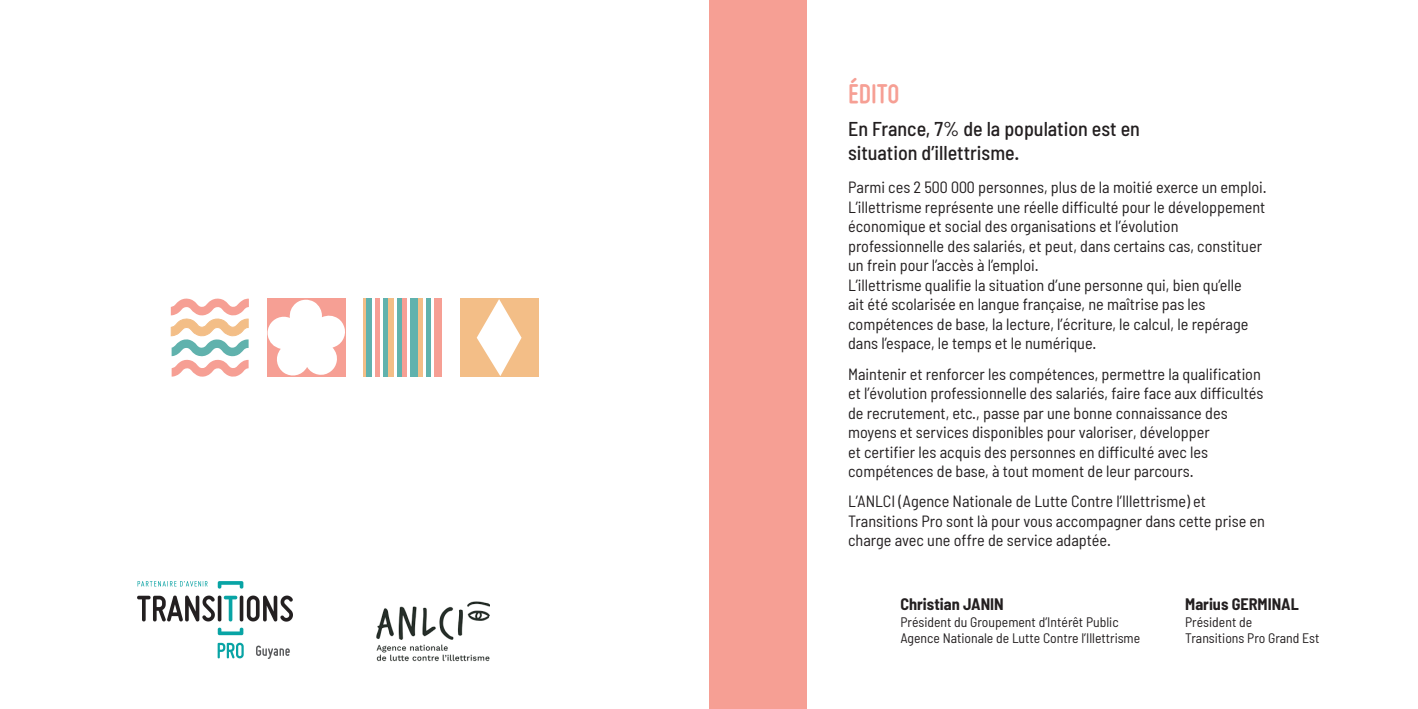
<style>
.page{position:relative;width:1418px;height:709px;background:#fff}
.page>*{position:absolute;margin:0;border:0;box-sizing:border-box;transform-origin:0 0}
.t1{font:700 28.75px "Miso";color:#f69f94}
.t2{font:500 semi-condensed 20px/24px "Barlow";color:#231f20}
.t3{font:semi-condensed 16.25px/19.5px "Barlow";color:#231f20}
.t4{font:700 semi-condensed 16.25px "Barlow";color:#231f20}
.t5{font:semi-condensed 13.75px/16.5px "Barlow";color:#231f20}
</style>
<div class="page">
<svg style="left:170px;top:298px;width:79px;height:79px"></svg>
<hr style="left:364px;top:298px;width:2px;height:78px;background:#f3be87">
<div style="left:388px;top:298px;width:5px;height:78px;background:#f3be87"></div>
<div style="left:418px;top:298px;width:5px;height:78px;background:#f3be87"></div>
<div style="left:374px;top:298px;width:6px;height:78px;background:#f69f94"></div>
<div style="left:402px;top:298px;width:5px;height:78px;background:#f69f94"></div>
<div style="left:434px;top:298px;width:8px;height:78px;background:#f69f94"></div>
<div style="left:382px;top:298px;width:6px;height:78px;background:#60b2ad"></div>
<div style="left:396px;top:298px;width:6px;height:78px;background:#60b2ad"></div>
<div style="left:410px;top:298px;width:8px;height:78px;background:#60b2ad"></div>
<div style="left:426px;top:298px;width:5px;height:78px;background:#60b2ad"></div>
<div style="left:366px;top:298px;width:6px;height:78px;background:#60b2ad"></div>
<div style="left:267px;top:298px;width:78px;height:78px;background:#f69f94"></div>
<svg style="left:267px;top:300px;width:79px;height:77px"></svg>
<div style="left:460px;top:298px;width:78px;height:78px;background:#f3be87"></div>
<svg style="left:476px;top:299px;width:45px;height:77px"></svg>
<div style="left:709px;top:0;width:97px;height:709px;background:#f69f94"></div>
<img style="left:376px;top:601px;width:114px;height:61px">
<img style="left:137px;top:581px;width:155px;height:77px">
<h1 class="t1" style="left:848px;top:78px;width:53px">ÉDITO</h1>
<p class="t2" style="left:848px;top:116px;width:293px">En France, 7% de la population est en situation d’illettrisme.</p>
<p class="t3" style="left:848px;top:177px;width:420px">Parmi ces 2 500 000 personnes, plus de la moitié exerce un emploi.<br>L’illettrisme représente une réelle difficulté pour le développement économique et social des organisations et l’évolution professionnelle des salariés, et peut, dans certains cas, constituer un frein pour l’accès à l’emploi.<br>L’illettrisme qualifie la situation d’une personne qui, bien qu’elle<br>ait été scolarisée en langue française, ne maîtrise pas les compétences de base, la lecture, l’écriture, le calcul, le repérage dans l’espace, le temps et le numérique.</p>
<p class="t3" style="left:848px;top:363px;width:417px">Maintenir et renforcer les compétences, permettre la qualification et l’évolution professionnelle des salariés, faire face aux difficultés de recrutement, etc., passe par une bonne connaissance des moyens et services disponibles pour valoriser, développer<br>et certifier les acquis des personnes en difficulté avec les compétences de base, à tout moment de leur parcours.</p>
<p class="t3" style="left:848px;top:491px;width:418px">L’ANLCI (Agence Nationale de Lutte Contre l’Illettrisme) et<br>Transitions Pro sont là pour vous accompagner dans cette prise en charge avec une offre de service adaptée.</p>
<p class="t4" style="left:900px;top:594px;width:105px">Christian JANIN</p>
<p class="t5" style="left:900px;top:613px;width:241px">Président du Groupement d’Intérêt Public<br>Agence Nationale de Lutte Contre l’Illettrisme</p>
<p class="t4" style="left:1185px;top:594px;width:115px">Marius GERMINAL</p>
<p class="t5" style="left:1185px;top:613px;width:136px">Président de<br>Transitions Pro Grand Est</p>
</div>
